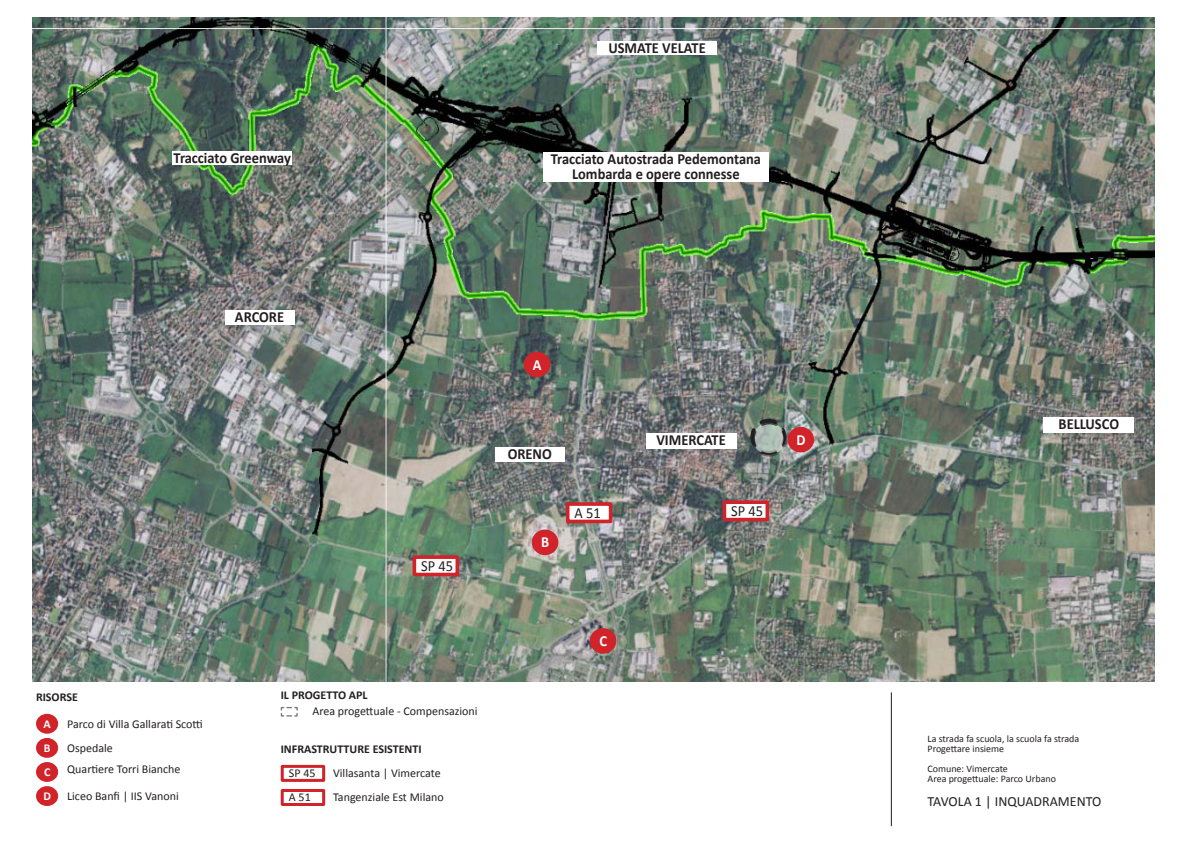
<style>
.page{position:relative;width:1191px;height:842px;background:#fff}
.page>*{position:absolute;margin:0;border:0;box-sizing:border-box;transform-origin:0 0}
.t1{font:700 15.4px/15.4px "Calibri";color:#231f20;text-align:center;scale:.93 1}
.t2{font:15.4px "Calibri";color:#231f20;scale:.93 1}
.t3{font:700 15.4px "Calibri";color:#fff;scale:.93 1}
.t4{font:14px "Calibri";color:#231f20}
.t5{font:12px "Calibri";color:#231f20}
.t6{font:700 12px "Calibri";color:#231f20}
.t7{font:700 12px "Calibri";color:#fff}
.t8{font:10px "Calibri";color:#231f20}
</style>
<div class="page">
<div style="left:281px;top:765px;width:44px;height:17px;background:#fff;border:3px solid #d1232a"></div>
<div style="left:281px;top:789px;width:44px;height:17px;background:#fff;border:3px solid #d1232a"></div>
<svg style="left:280px;top:706px;width:18px;height:11px"></svg>
<img style="left:33px;top:17px;width:1122px;height:664px">
<div style="left:789px;top:429px;width:23px;height:22px;background:#d1232a;border-radius:50%"></div>
<div style="left:787px;top:427px;width:27px;height:25px;border:4px solid #d1232a;border-radius:50%"></div>
<div style="left:533px;top:531px;width:23px;height:22px;background:#d1232a;border-radius:50%"></div>
<div style="left:532px;top:530px;width:26px;height:25px;border:4px solid #d1232a;border-radius:50%"></div>
<div style="left:591px;top:630px;width:23px;height:22px;background:#d1232a;border-radius:50%"></div>
<div style="left:590px;top:628px;width:26px;height:26px;border:4px solid #d1232a;border-radius:50%"></div>
<div style="left:525px;top:354px;width:23px;height:21px;background:#d1232a;border-radius:50%"></div>
<div style="left:524px;top:352px;width:26px;height:25px;border:4px solid #d1232a;border-radius:50%"></div>
<div style="left:566px;top:502px;width:46px;height:21px;background:#fff;border:4px solid #d1232a"></div>
<div style="left:412px;top:555px;width:47px;height:21px;background:#fff;border:4px solid #d1232a"></div>
<div style="left:495px;top:447px;width:69px;height:15px;background:#fff"></div>
<div style="left:225px;top:310px;width:69px;height:15px;background:#fff"></div>
<div style="left:597px;top:42px;width:119px;height:13px;background:#fff"></div>
<div style="left:646px;top:433px;width:90px;height:16px;background:#fff"></div>
<div style="left:722px;top:500px;width:47px;height:21px;background:#fff;border:4px solid #d1232a"></div>
<div style="left:1043px;top:417px;width:91px;height:16px;background:#fff"></div>
<div style="left:173px;top:151px;width:119px;height:14px;background:#fff"></div>
<div style="left:543px;top:152px;width:226px;height:29px;background:#fff"></div>
<svg style="left:748px;top:417px;width:40px;height:41px;background:#7d8982"></svg>
<div style="left:38px;top:788px;width:19px;height:16px;background:#d1232a;border-radius:50%"></div>
<div style="left:36px;top:786px;width:22px;height:20px;border:3px solid #d1232a;border-radius:50%"></div>
<div style="left:38px;top:739px;width:19px;height:17px;background:#d1232a;border-radius:50%"></div>
<div style="left:36px;top:738px;width:22px;height:20px;border:3px solid #d1232a;border-radius:50%"></div>
<div style="left:38px;top:763px;width:19px;height:17px;background:#d1232a;border-radius:50%"></div>
<div style="left:36px;top:762px;width:22px;height:20px;border:3px solid #d1232a;border-radius:50%"></div>
<div style="left:38px;top:715px;width:19px;height:17px;background:#d1232a;border-radius:50%"></div>
<div style="left:36px;top:714px;width:22px;height:20px;border:3px solid #d1232a;border-radius:50%"></div>
<hr style="left:891px;top:693px;width:1px;height:133px;background:#231f20">
<p class="t1" style="left:608px;top:40px;width:106px">USMATE VELATE</p>
<p class="t1" style="left:174px;top:149px;width:128px">Tracciato Greenway</p>
<p class="t1" style="left:551px;top:150px;width:227px">Tracciato Autostrada Pedemontana<br>Lombarda e opere connesse</p>
<p class="t6" style="left:36px;top:690px;width:43px">RISORSE</p>
<p class="t7" style="left:44px;top:716px;width:9px">A</p>
<p class="t5" style="left:67px;top:716px;width:137px">Parco di Villa Gallarati Scotti</p>
<p class="t7" style="left:44px;top:740px;width:8px">B</p>
<p class="t5" style="left:67px;top:740px;width:47px">Ospedale</p>
<p class="t7" style="left:44px;top:764px;width:8px">C</p>
<p class="t5" style="left:67px;top:762px;width:115px">Quartiere Torri Bianche</p>
<p class="t7" style="left:43px;top:788px;width:9px">D</p>
<p class="t5" style="left:67px;top:789px;width:113px">Liceo Banfi | IIS Vanoni</p>
<p class="t1" style="left:235px;top:308px;width:54px">ARCORE</p>
<p class="t3" style="left:533px;top:355px;width:11px">A</p>
<p class="t2" style="left:421px;top:556px;width:36px">SP 45</p>
<p class="t6" style="left:281px;top:688px;width:88px">IL PROGETTO APL</p>
<p class="t5" style="left:312px;top:704px;width:167px">Area progettuale - Compensazioni</p>
<p class="t6" style="left:281px;top:742px;width:142px">INFRASTRUTTURE ESISTENTI</p>
<p class="t5" style="left:289px;top:766px;width:28px">SP 45</p>
<p class="t5" style="left:333px;top:766px;width:109px">Villasanta | Vimercate</p>
<p class="t5" style="left:289px;top:790px;width:23px">A 51</p>
<p class="t5" style="left:333px;top:790px;width:112px">Tangenziale Est Milano</p>
<p class="t1" style="left:508px;top:445px;width:49px">ORENO</p>
<p class="t3" style="left:541px;top:533px;width:10px">B</p>
<p class="t2" style="left:574px;top:503px;width:30px">A 51</p>
<p class="t3" style="left:599px;top:631px;width:10px">C</p>
<p class="t1" style="left:656px;top:431px;width:76px">VIMERCATE</p>
<p class="t2" style="left:731px;top:502px;width:36px">SP 45</p>
<p class="t3" style="left:796px;top:430px;width:11px">D</p>
<p class="t1" style="left:1058px;top:415px;width:67px">BELLUSCO</p>
<p class="t8" style="left:927px;top:732px;width:153px">La strada fa scuola, la scuola fa strada</p>
<p class="t8" style="left:927px;top:742px;width:78px">Progettare insieme</p>
<p class="t8" style="left:927px;top:762px;width:82px">Comune: Vimercate</p>
<p class="t8" style="left:927px;top:772px;width:130px">Area progettuale: Parco Urbano</p>
<p class="t4" style="left:927px;top:792px;width:175px">TAVOLA 1 | INQUADRAMENTO</p>
</div>
